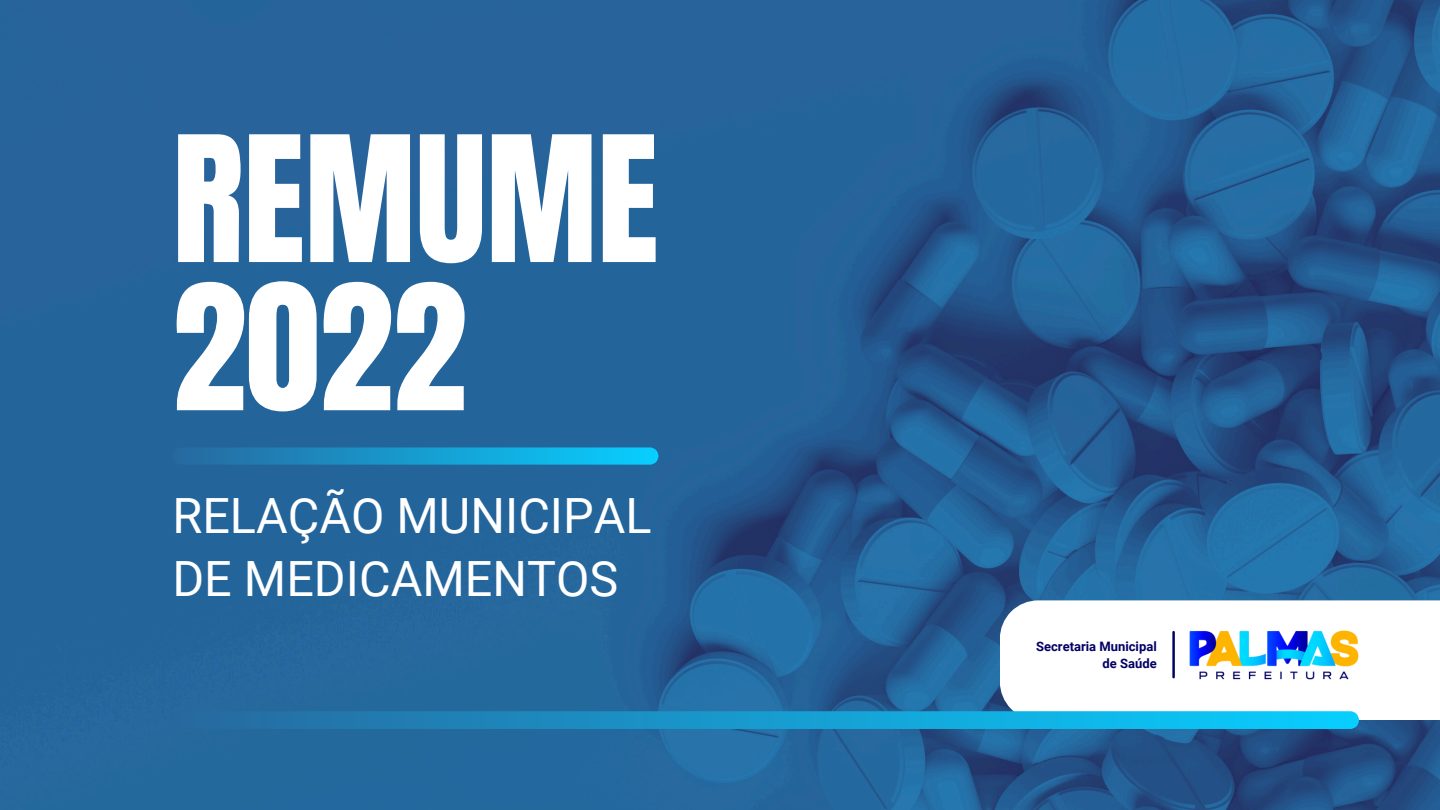
<style>
.page{position:relative;width:1440px;height:810px;background:#fff}
.page>*{position:absolute;margin:0;border:0;box-sizing:border-box;transform-origin:0 0}
.t1{font:148.8px/148.2px "Anton";color:#fff}
.t2{font:48.6px/62.7px "Roboto";color:#fff}
.t3{font:700 13px "Roboto";color:#030164}
</style>
<div class="page">
<img style="left:0;top:0;width:1440px;height:810px">
<svg style="left:1000px;top:600px;width:440px;height:120px"></svg>
<img style="left:1185px;top:623px;width:179px;height:65px">
<hr style="left:1172px;top:632px;width:3px;height:45px;background:#030164">
<svg style="left:172px;top:447px;width:486px;height:18px;background:#1798cc"></svg>
<svg style="left:172px;top:711px;width:1187px;height:18px;background:#189bce"></svg>
<h2 class="t1" style="left:172px;top:128px;width:487px">REMUME<br>2022</h2>
<p class="t2" style="left:172px;top:485px;width:481px">RELAÇÃO MUNICIPAL<br>DE MEDICAMENTOS</p>
<p class="t3" style="left:1036px;top:639px;width:122px">Secretaria Municipal</p>
<h1 class="t3" style="left:1103px;top:655px;width:56px">de Saúde</h1>
</div>
